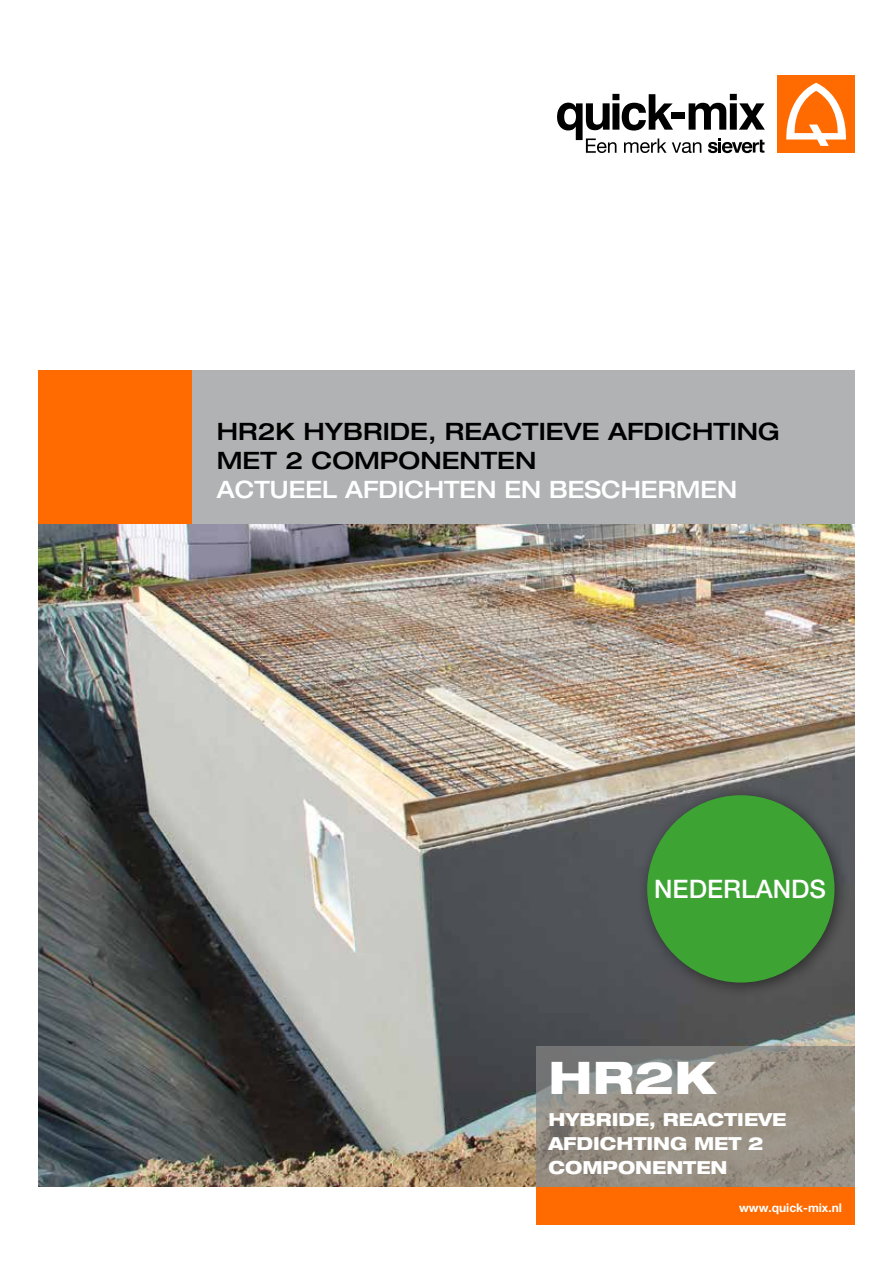
<style>
.page{position:relative;width:893px;height:1263px;background:#fff}
.page>*{position:absolute;margin:0;border:0;box-sizing:border-box;transform-origin:0 0}
.t1{font:800 expanded 45px "Helvetica Neue LT Pro";color:#fff}
.t2{font:500 25.5px "Helvetica Neue LT Pro";color:#fff}
.t3{font:500 expanded 24px/28.8px "Helvetica Neue LT Pro";color:#000}
.t4{font:500 expanded 24px "Helvetica Neue LT Pro";color:#fff;scale:.94 1}
.t5{font:800 expanded 18px/24px "Helvetica Neue LT Pro";color:#fff;scale:.96 1}
.t6{font:700 12px "Helvetica Neue LT Pro";color:#fff}
</style>
<div class="page">
<div style="left:536px;top:1186px;width:319px;height:39px;background:#ff6b00"></div>
<img style="left:38px;top:523px;width:817px;height:663px">
<div style="left:191px;top:370px;width:664px;height:153px;background:#b1b2b3"></div>
<div style="left:38px;top:370px;width:153px;height:153px;background:#ff6b00"></div>
<svg style="left:536px;top:1046px;width:319px;height:140px;background:#918b82"></svg>
<div style="left:637px;top:785px;width:213px;height:213px;background:#000;opacity:.5"></div>
<div style="left:647px;top:795px;width:187px;height:187px;background:#3da434;border-radius:50%"></div>
<div style="left:778px;top:76px;width:77px;height:77px;background:#ff6b00"></div>
<svg style="left:786px;top:83px;width:60px;height:63px"></svg>
<svg style="left:557px;top:94px;width:208px;height:59px"></svg>
<p class="t3" style="left:217px;top:416px;width:565px">HR2K HYBRIDE, REACTIEVE AFDICHTING<br>MET 2 COMPONENTEN</p>
<p class="t4" style="left:217px;top:474px;width:555px">ACTUEEL AFDICHTEN EN BESCHERMEN</p>
<p class="t2" style="left:654px;top:873px;width:173px">NEDERLANDS</p>
<h1 class="t1" style="left:549px;top:1049px;width:169px">HR2K</h1>
<p class="t5" style="left:549px;top:1107px;width:249px">HYBRIDE, REACTIEVE<br>AFDICHTING MET 2<br>COMPONENTEN</p>
<p class="t6" style="left:739px;top:1200px;width:104px">www.quick-mix.nl</p>
</div>
